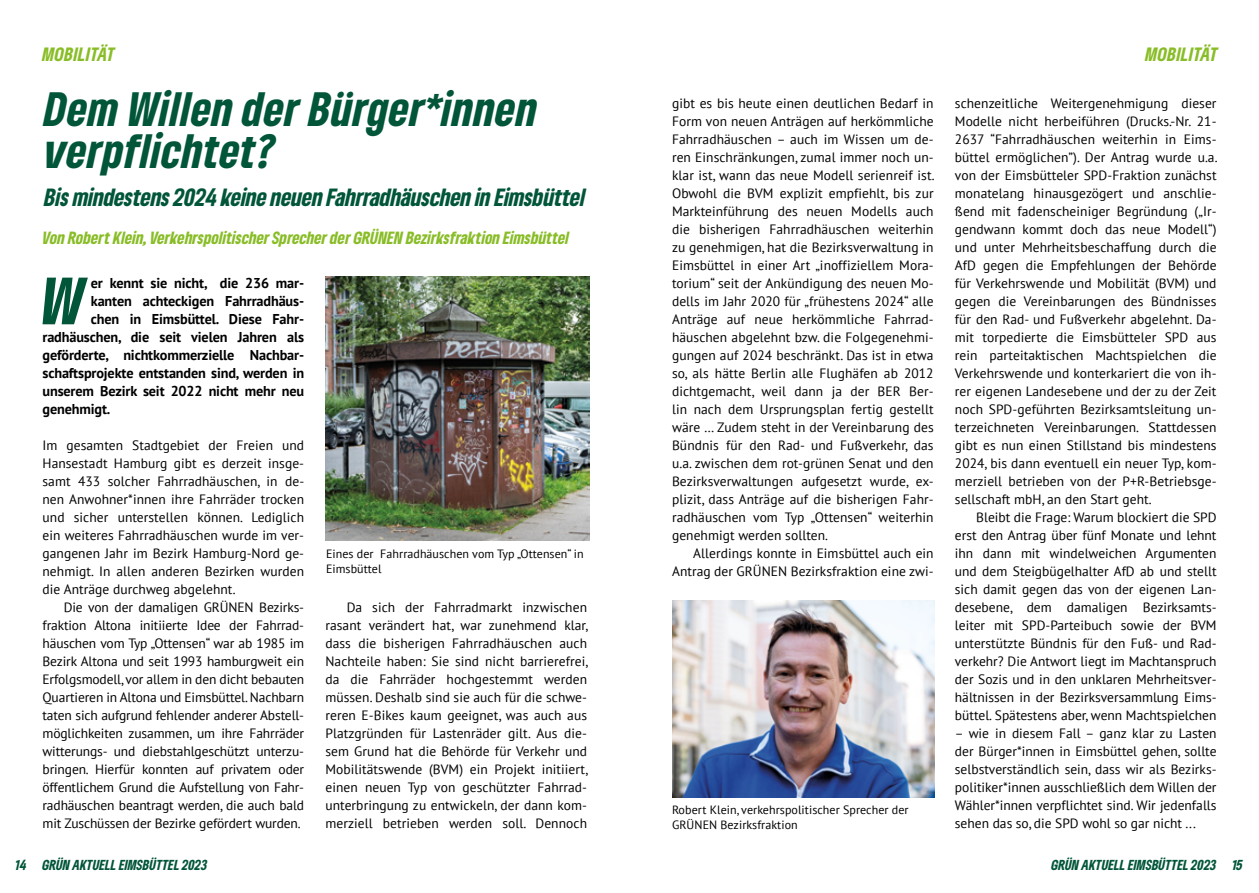
<style>
.page{position:relative;width:1259px;height:893px;background:#fff}
.page>*{position:absolute;margin:0;border:0;box-sizing:border-box;transform-origin:0 0}
.t1{font:italic 900 condensed 62.25px "Gruene Type";color:#015538}
.t2{font:italic 900 condensed 45px/42px "Gruene Type";letter-spacing:.015em;color:#015538}
.t3{font:italic 900 condensed 23.25px "Gruene Type";letter-spacing:-.01em;color:#015538}
.t4{font:italic 900 condensed 18px "Gruene Type";letter-spacing:.02em;color:#89bd27}
.t5{font:italic 900 condensed 16.5px "Gruene Type";color:#89bd27}
.t6{font:700 14.25px "PT Sans";letter-spacing:-.01em;color:#000}
.t7{font:13.5px/18px "PT Sans";letter-spacing:.005em;color:#000;text-align:justify}
.t8{font:italic 900 condensed 13.5px "Gruene Type";color:#015538}
.t9{font:12px/14.2px "PT Sans";letter-spacing:.005em;color:#000}
</style>
<div class="page">
<img style="left:325px;top:276px;width:264px;height:264px">
<img style="left:672px;top:600px;width:262px;height:197px">
<h3 class="t4" style="left:43px;top:42px;width:74px">MOBILITÄT</h3>
<h3 class="t4" style="left:1145px;top:42px;width:74px">MOBILITÄT</h3>
<h2 class="t2" style="left:45px;top:86px;width:494px">Dem Willen der Bürger*innen verpflichtet?</h2>
<h3 class="t3" style="left:45px;top:182px;width:542px">Bis mindestens 2024 keine neuen Fahrradhäuschen in Eimsbüttel</h3>
<p class="t5" style="left:43px;top:227px;width:528px">Von Robert Klein, Verkehrspolitischer Sprecher der GRÜNEN Bezirksfraktion Eimsbüttel</p>
<h1 class="t1" style="left:42px;top:259px;width:44px">W</h1>
<p class="t6" style="left:91px;top:274px;width:215px">er kennt sie nicht, die 236 mar-</p>
<p class="t6" style="left:91px;top:292px;width:215px">kanten achteckigen Fahrradhäus-</p>
<p class="t6" style="left:91px;top:310px;width:215px">chen in Eimsbüttel. Diese Fahr-</p>
<p class="t6" style="left:43px;top:328px;width:263px">radhäuschen, die seit vielen Jahren als</p>
<p class="t6" style="left:43px;top:346px;width:263px">geförderte, nichtkommerzielle Nachbar-</p>
<p class="t6" style="left:43px;top:364px;width:263px">schaftsprojekte entstanden sind, werden in</p>
<p class="t6" style="left:43px;top:382px;width:263px">unserem Bezirk seit 2022 nicht mehr neu</p>
<p class="t6" style="left:43px;top:400px;width:69px">genehmigt.</p>
<p class="t7" style="left:43px;top:436px;width:263px">Im gesamten Stadtgebiet der Freien und Hansestadt Hamburg gibt es derzeit insge&shy;samt 433 solcher Fahrradhäuschen, in de&shy;nen Anwohner*innen ihre Fahrräder trocken und sicher unterstellen können. Lediglich ein weiteres Fahrradhäuschen wurde im ver&shy;gangenen Jahr im Bezirk Hamburg-Nord ge&shy;nehmigt. In allen anderen Bezirken wurden die Anträge durchweg abgelehnt.</p>
<p class="t7" style="left:43px;top:598px;width:263px;text-indent:21px">Die von der damaligen GRÜNEN Bezirks&shy;fraktion Altona initiierte Idee der Fahrrad&shy;häuschen vom Typ „Ottensen“ war ab 1985 im Bezirk Altona und seit 1993 hamburgweit ein Erfolgsmodell, vor allem in den dicht bebauten Quartieren in Altona und Eimsbüttel. Nachbarn taten sich aufgrund fehlender anderer Abstell&shy;möglichkeiten zusammen, um ihre Fahrräder witterungs- und diebstahlgeschützt unterzu&shy;bringen. Hierfür konnten auf privatem oder öffentlichem Grund die Aufstellung von Fahr&shy;radhäuschen beantragt werden, die auch bald mit Zuschüssen der Bezirke gefördert wurden.</p>
<p class="t7" style="left:325px;top:598px;width:264px;text-indent:21px">Da sich der Fahrradmarkt inzwischen rasant verändert hat, war zunehmend klar, dass die bisherigen Fahrradhäuschen auch Nachteile haben: Sie sind nicht barrierefrei, da die Fahrräder hochgestemmt werden müssen. Deshalb sind sie auch für die schwe&shy;reren E-Bikes kaum geeignet, was auch aus Platzgründen für Lastenräder gilt. Aus die&shy;sem Grund hat die Behörde für Verkehr und Mobilitätswende (BVM) ein Projekt initiiert, einen neuen Typ von geschützter Fahrrad&shy;unterbringung zu entwickeln, der dann kom&shy;merziell betrieben werden soll. Dennoch</p>
<p class="t9" style="left:326px;top:547px;width:259px">Eines der Fahrradhäuschen vom Typ „Ottensen“ in<br>Eimsbüttel</p>
<p class="t7" style="left:672px;top:94px;width:264px">gibt es bis heute einen deutlichen Bedarf in Form von neuen Anträgen auf herkömmliche Fahrradhäuschen – auch im Wissen um de&shy;ren Einschränkungen, zumal immer noch un&shy;klar ist, wann das neue Modell serienreif ist.<br>Obwohl die BVM explizit empfiehlt, bis zur Markteinführung des neuen Modells auch die bisherigen Fahrradhäuschen weiterhin zu genehmigen, hat die Bezirksverwaltung in Eimsbüttel in einer Art „inoffiziellem Mora&shy;torium“ seit der Ankündigung des neuen Mo&shy;dells im Jahr 2020 für „frühestens 2024“ alle Anträge auf neue herkömmliche Fahrrad&shy;häuschen abgelehnt bzw. die Folgegenehmi&shy;gungen auf 2024 beschränkt. Das ist in etwa so, als hätte Berlin alle Flughäfen ab 2012 dichtgemacht, weil dann ja der BER Ber&shy;lin nach dem Ursprungsplan fertig gestellt wäre … Zudem steht in der Vereinbarung des Bündnis für den Rad- und Fußverkehr, das u.a. zwischen dem rot-grünen Senat und den Bezirksverwaltungen aufgesetzt wurde, ex&shy;plizit, dass Anträge auf die bisherigen Fahr&shy;radhäuschen vom Typ „Ottensen“ weiterhin genehmigt werden sollten.</p>
<p class="t7" style="left:672px;top:544px;width:263px;text-align:right">Allerdings konnte in Eimsbüttel auch ein<br>Antrag der GRÜNEN Bezirksfraktion eine zwi-</p>
<p class="t9" style="left:672px;top:803px;width:238px">Robert Klein, verkehrspolitischer Sprecher der<br>GRÜNEN Bezirksfraktion</p>
<p class="t7" style="left:955px;top:94px;width:264px">schenzeitliche Weitergenehmigung dieser Modelle nicht herbeiführen (Drucks.-Nr. 21- 2637 “Fahrradhäuschen weiterhin in Eims&shy;büttel ermöglichen”). Der Antrag wurde u.a. von der Eimsbütteler SPD-Fraktion zunächst monatelang hinausgezögert und anschlie&shy;ßend mit fadenscheiniger Begründung („Ir&shy;gendwann kommt doch das neue Modell“) und unter Mehrheitsbeschaffung durch die AfD gegen die Empfehlungen der Behörde für Verkehrswende und Mobilität (BVM) und gegen die Vereinbarungen des Bündnisses für den Rad- und Fußverkehr abgelehnt. Da&shy;mit torpedierte die Eimsbütteler SPD aus rein parteitaktischen Machtspielchen die Verkehrswende und konterkariert die von ih&shy;rer eigenen Landesebene und der zu der Zeit noch SPD-geführten Bezirksamtsleitung un&shy;terzeichneten Vereinbarungen. Stattdessen gibt es nun einen Stillstand bis mindestens 2024, bis dann eventuell ein neuer Typ, kom&shy;merziell betrieben von der P+R-Betriebsge&shy;sellschaft mbH, an den Start geht.</p>
<p class="t7" style="left:955px;top:508px;width:263px;text-indent:21px">Bleibt die Frage: Warum blockiert die SPD erst den Antrag über fünf Monate und lehnt ihn dann mit windelweichen Argumenten und dem Steigbügelhalter AfD ab und stellt sich damit gegen das von der eigenen Lan&shy;desebene, dem damaligen Bezirksamts&shy;leiter mit SPD-Parteibuch sowie der BVM unterstützte Bündnis für den Fuß- und Rad&shy;verkehr? Die Antwort liegt im Machtanspruch der Sozis und in den unklaren Mehrheitsver&shy;hältnissen in der Bezirksversammlung Eims&shy;büttel. Spätestens aber, wenn Machtspielchen</p>
<p class="t7" style="left:955px;top:724px;width:263px">– wie in diesem Fall – ganz klar zu Lasten der Bürger*innen in Eimsbüttel gehen, sollte selbstverständlich sein, dass wir als Bezirks&shy;politiker*innen ausschließlich dem Willen der Wähler*innen verpflichtet sind. Wir jedenfalls sehen das so, die SPD wohl so gar nicht ...</p>
<p class="t8" style="left:16px;top:856px;width:193px">14 GRÜN AKTUELL EIMSBÜTTEL 2023</p>
<p class="t8" style="left:1051px;top:856px;width:193px">GRÜN AKTUELL EIMSBÜTTEL 2023 15</p>
</div>
